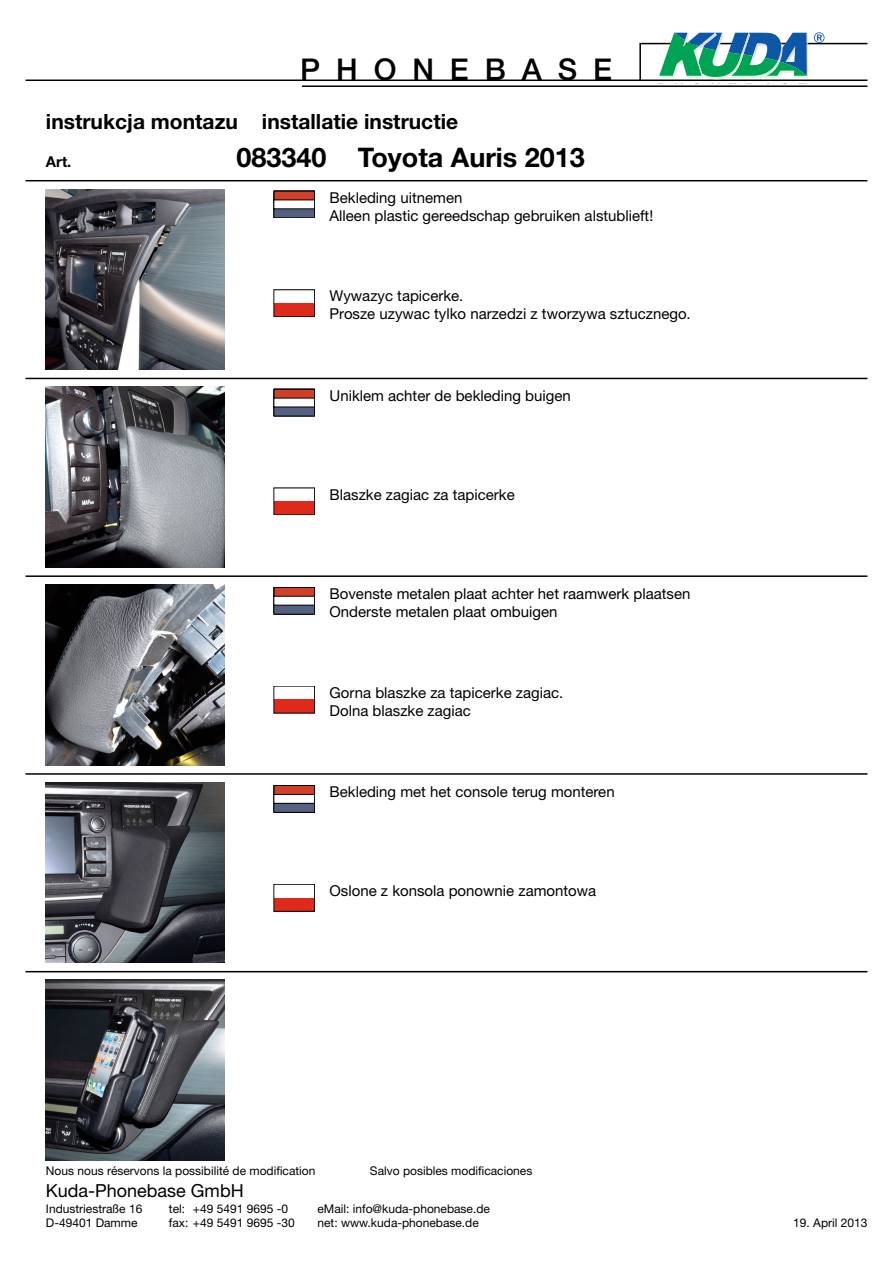
<style>
.page{position:relative;width:893px;height:1263px;background:#fff}
.page>*{position:absolute;margin:0;border:0;box-sizing:border-box;transform-origin:0 0}
.t1{font:500 30px "Helvetica Neue";letter-spacing:.53em;color:#000}
.t2{font:700 27px "Helvetica Neue";color:#000}
.t3{font:700 21px "Helvetica Neue";color:#000}
.t4{font:18px "Helvetica Neue";color:#000}
.t5{font:15px/18px "Helvetica Neue";color:#000}
.t6{font:700 15px "Helvetica Neue";color:#000}
.t7{font:12px "Helvetica Neue";color:#000}
</style>
<div class="page">
<hr style="left:26px;top:80px;width:841px;height:1px;background:#000">
<hr style="left:302px;top:85px;width:565px;height:2px;background:#000">
<svg style="left:639px;top:32px;width:229px;height:49px"></svg>
<div style="left:274px;top:303px;width:41px;height:14px;background:#dd2a1b"></div>
<div style="left:274px;top:501px;width:41px;height:14px;background:#dd2a1b"></div>
<div style="left:274px;top:699px;width:41px;height:14px;background:#dd2a1b"></div>
<div style="left:274px;top:898px;width:41px;height:13px;background:#dd2a1b"></div>
<div style="left:274px;top:884px;width:41px;height:27px;border:1px solid #000"></div>
<svg style="left:274px;top:191px;width:41px;height:27px"></svg>
<svg style="left:274px;top:389px;width:41px;height:27px"></svg>
<svg style="left:274px;top:587px;width:41px;height:27px"></svg>
<svg style="left:274px;top:785px;width:41px;height:27px"></svg>
<img style="left:46px;top:189px;width:179px;height:181px">
<img style="left:46px;top:387px;width:179px;height:180px">
<img style="left:46px;top:584px;width:179px;height:181px">
<img style="left:46px;top:782px;width:179px;height:181px">
<img style="left:46px;top:980px;width:179px;height:181px">
<hr style="left:26px;top:180px;width:841px;height:1px;background:#000">
<hr style="left:26px;top:378px;width:841px;height:1px;background:#000">
<hr style="left:26px;top:575px;width:841px;height:2px;background:#000">
<hr style="left:26px;top:773px;width:841px;height:2px;background:#000">
<hr style="left:26px;top:971px;width:841px;height:1px;background:#000">
<h1 class="t1" style="left:300px;top:51px;width:313px">PHONEBASE</h1>
<h3 class="t3" style="left:46px;top:109px;width:414px">instrukcja montazu installatie instructie</h3>
<p class="t6" style="left:46px;top:153px;width:27px">Art.</p>
<h2 class="t2" style="left:236px;top:140px;width:350px">083340 Toyota Auris 2013</h2>
<p class="t5" style="left:330px;top:188px;width:325px">Bekleding uitnemen<br>Alleen plastic gereedschap gebruiken alstublieft!</p>
<p class="t5" style="left:330px;top:287px;width:363px">Wywazyc tapicerke.<br>Prosze uzywac tylko narzedzi z tworzywa sztucznego.</p>
<p class="t5" style="left:330px;top:386px;width:243px">Uniklem achter de bekleding buigen</p>
<p class="t5" style="left:330px;top:485px;width:187px">Blaszke zagiac za tapicerke</p>
<p class="t5" style="left:330px;top:584px;width:362px">Bovenste metalen plaat achter het raamwerk plaatsen<br>Onderste metalen plaat ombuigen</p>
<p class="t5" style="left:330px;top:683px;width:235px">Gorna blaszke za tapicerke zagiac.<br>Dolna blaszke zagiac</p>
<p class="t5" style="left:330px;top:782px;width:287px">Bekleding met het console terug monteren</p>
<p class="t5" style="left:330px;top:881px;width:268px">Oslone z konsola ponownie zamontowa</p>
<p class="t7" style="left:46px;top:1163px;width:271px">Nous nous réservons la possibilité de modification</p>
<p class="t7" style="left:370px;top:1163px;width:164px">Salvo posibles modificaciones</p>
<p class="t7" style="left:46px;top:1201px;width:98px">Industriestraße 16</p>
<p class="t7" style="left:169px;top:1201px;width:121px">tel: +49 5491 9695 -0</p>
<p class="t7" style="left:317px;top:1201px;width:174px">eMail: info@kuda-phonebase.de</p>
<p class="t7" style="left:46px;top:1216px;width:93px">D-49401 Damme</p>
<p class="t7" style="left:169px;top:1216px;width:127px">fax: +49 5491 9695 -30</p>
<p class="t7" style="left:317px;top:1216px;width:163px">net: www.kuda-phonebase.de</p>
<p class="t4" style="left:46px;top:1180px;width:199px">Kuda-Phonebase GmbH</p>
<p class="t7" style="left:793px;top:1216px;width:76px">19. April 2013</p>
</div>
